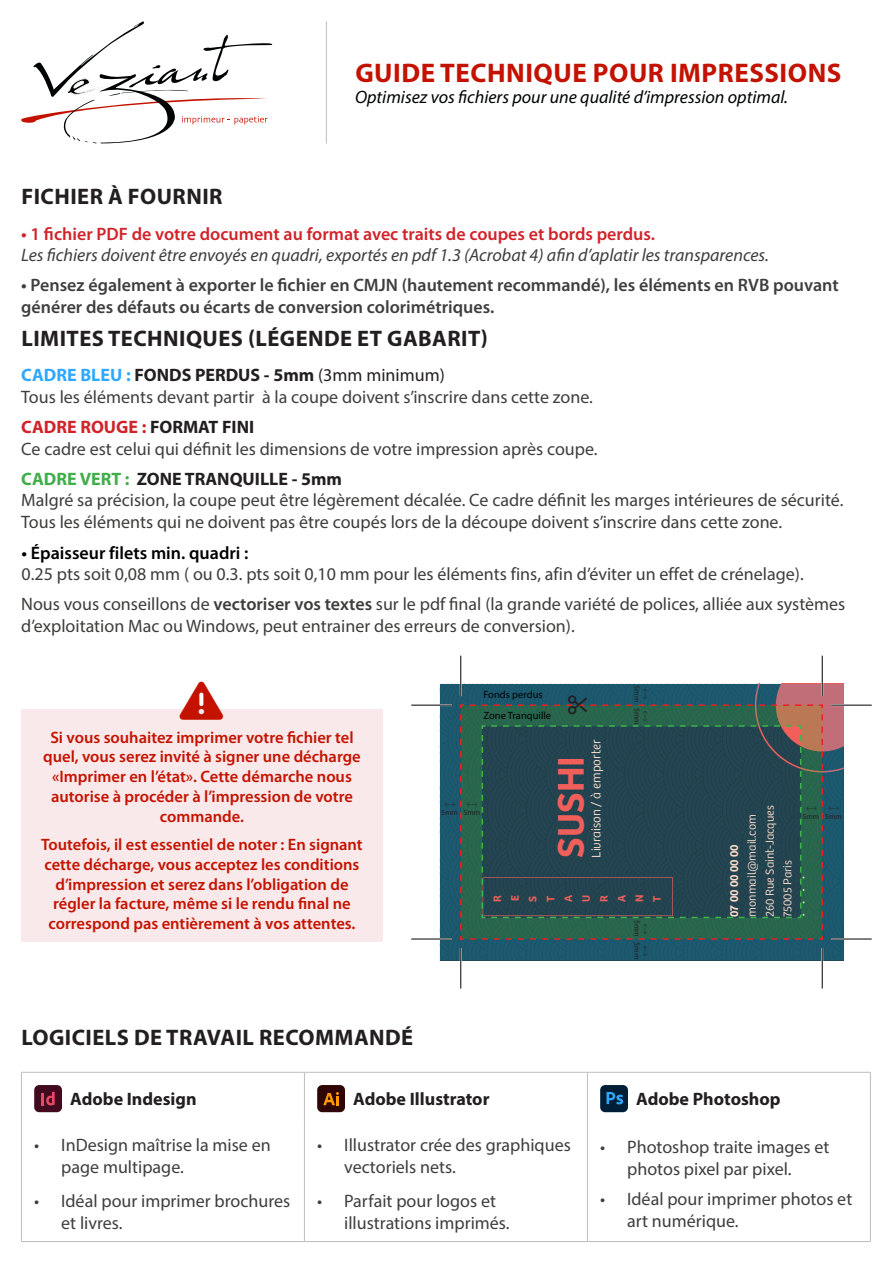
<style>
.page{position:relative;width:893px;height:1263px;background:#fff}
.page>*{position:absolute;margin:0;border:0;box-sizing:border-box;transform-origin:0 0}
.t1{font:600 38.55px "Bree";color:#f15f5b}
.t2{font:700 27px "Myriad Pro";letter-spacing:.02em;color:#c41200}
.t3{font:700 22.5px "Myriad Pro";letter-spacing:.02em;color:#231f20}
.t4{font:18px/21.6px "Myriad Pro";color:#3d3d3c}
.t5{font:18px/21.6px "Myriad Pro";color:#3e3e3f}
.t6{font:600 18px/21.6px "Myriad Pro";color:#3e3e3f}
.t7{font:700 18px "Myriad Pro";color:#231f20}
.t8{font:italic 18px "Myriad Pro";color:#3e3e3f}
.t9{font:600 18px "Myriad Pro";color:#d1232a}
.t10{font:italic 18px "Myriad Pro";color:#000303}
.t11{font:700 18px "Myriad Pro";color:#d1232a}
.t12{font:600 16.5px/19.8px "Myriad Pro";color:#c41200;text-align:center}
.t13{font:300 12.9px "Bree";color:#fbdbcb}
.t14{font:300 12px/17.7px "Bree";color:#fbdbcb}
.t15{font:600 11.25px/17.7px "Bree";color:#f15f5b;text-align:justify}
.t16{font:10.5px "Myriad Pro";color:#000001}
.t17{font:7.65px "Myriad Pro";color:#231f20}
.s1{color:#30a8ff}
.s2{font-weight:400}
.s3{color:#231f20}
.s4{color:#40ae49}
.s5{color:#3e3e3f}
.s6{font-weight:600;color:#000}
.s7{font-weight:600}
</style>
<div class="page">
<div style="left:21px;top:709px;width:362px;height:233px;background:#fae9ea"></div>
<hr style="left:21px;top:1072px;width:283px;height:1px;background:#bcbdc0">
<hr style="left:21px;top:1072px;width:1px;height:53px;background:#bcbdc0">
<hr style="left:304px;top:1072px;width:283px;height:1px;background:#bcbdc0">
<hr style="left:304px;top:1072px;width:1px;height:53px;background:#bcbdc0">
<hr style="left:587px;top:1072px;width:284px;height:1px;background:#bcbdc0">
<hr style="left:587px;top:1072px;width:1px;height:53px;background:#bcbdc0">
<hr style="left:870px;top:1072px;width:1px;height:53px;background:#bcbdc0">
<hr style="left:304px;top:1125px;width:1px;height:116px;background:#bcbdc0">
<hr style="left:587px;top:1125px;width:1px;height:116px;background:#bcbdc0">
<hr style="left:21px;top:1125px;width:1px;height:116px;background:#bcbdc0">
<hr style="left:21px;top:1241px;width:284px;height:1px;background:#bcbdc0">
<hr style="left:870px;top:1125px;width:1px;height:116px;background:#bcbdc0">
<hr style="left:588px;top:1241px;width:283px;height:1px;background:#bcbdc0">
<hr style="left:305px;top:1241px;width:283px;height:1px;background:#bcbdc0">
<div style="left:34px;top:1085px;width:28px;height:27px;background:#420a1f;border-radius:5px"></div>
<svg style="left:42px;top:1092px;width:13px;height:13px"></svg>
<div style="left:317px;top:1085px;width:28px;height:27px;background:#2e0503;border-radius:5px"></div>
<svg style="left:323px;top:1092px;width:16px;height:13px"></svg>
<div style="left:600px;top:1085px;width:28px;height:27px;background:#001f36;border-radius:5px"></div>
<svg style="left:607px;top:1092px;width:16px;height:12px"></svg>
<svg style="left:21px;top:21px;width:252px;height:123px"></svg>
<hr style="left:326px;top:21px;width:1px;height:122px;background:#bcbdc0">
<hr style="left:411px;top:705px;width:41px;height:1px;background:#000">
<hr style="left:831px;top:705px;width:41px;height:1px;background:#000">
<hr style="left:411px;top:939px;width:41px;height:1px;background:#000">
<hr style="left:831px;top:939px;width:41px;height:1px;background:#000">
<hr style="left:460px;top:656px;width:1px;height:40px;background:#000">
<hr style="left:460px;top:948px;width:1px;height:40px;background:#000">
<hr style="left:822px;top:656px;width:1px;height:40px;background:#000">
<hr style="left:822px;top:948px;width:1px;height:40px;background:#000">
<svg style="left:445px;top:684px;width:399px;height:276px"></svg>
<p class="t3" style="left:21px;top:181px;width:203px">FICHIER À FOURNIR</p>
<p class="t2" style="left:355px;top:55px;width:488px">GUIDE TECHNIQUE POUR IMPRESSIONS</p>
<p class="t10" style="left:355px;top:86px;width:434px">Optimisez vos fichiers pour une qualité d’impression optimal.</p>
<p class="t9" style="left:21px;top:222px;width:635px">• 1 fichier PDF de votre document au format avec traits de coupes et bords perdus.</p>
<p class="t8" style="left:21px;top:244px;width:749px">Les fichiers doivent être envoyés en quadri, exportés en pdf 1.3 (Acrobat 4) afin d’aplatir les transparences.</p>
<p class="t6" style="left:21px;top:274px;width:819px">• Pensez également à exporter le fichier en CMJN (hautement recommandé), les éléments en RVB pouvant générer des défauts ou écarts de conversion colorimétriques.</p>
<p class="t3" style="left:21px;top:323px;width:468px">LIMITES TECHNIQUES (LÉGENDE ET GABARIT)</p>
<p class="t7" style="left:21px;top:364px;width:425px"><span class="s1">CADRE BLEU :</span> FONDS PERDUS - 5mm <span class="s2">(3mm minimum)</span></p>
<p class="t5" style="left:21px;top:386px;width:573px">Tous les éléments devant partir à la coupe doivent s’inscrire dans cette zone.</p>
<p class="t11" style="left:21px;top:415px;width:234px">CADRE ROUGE : <span class="s3">FORMAT FINI</span></p>
<p class="t5" style="left:21px;top:438px;width:578px">Ce cadre est celui qui définit les dimensions de votre impression après coupe.</p>
<p class="t7" style="left:21px;top:467px;width:322px"><span class="s4">CADRE VERT :</span> ZONE TRANQUILLE - 5mm</p>
<p class="t4" style="left:21px;top:489px;width:824px">Malgré sa précision, la coupe peut être légèrement déc<span class="s5">alée. Ce cadre définit</span> les marges intérieures de sécurité.</p>
<p class="t4" style="left:21px;top:511px;width:762px">Tous les éléments qui ne doivent pas être coupés lors de la découpe doivent s’inscrire dans cette zone.</p>
<p class="t4" style="left:22px;top:541px;width:784px"><span class="s6">• Épaisseur filets min. quadri :<br></span>0.25 pts soit 0,08 mm ( ou 0.3. pts soit 0,10 mm pour les éléments fins, afin d’éviter un effet de crénelage).</p>
<p class="t4" style="left:21px;top:593px;width:826px">Nous vous conseillons de <span class="s7">vectoriser vos textes</span> sur le pdf final (la grande variété de polices, alliée aux systèmes d’exploitation Mac ou Windows, peut entrainer des erreurs de conversion).</p>
<p class="t12" style="left:43px;top:727px;width:319px">Si vous souhaitez imprimer votre fichier tel quel, vous serez invité à signer une décharge «Imprimer en l’état». Cette démarche nous autorise à procéder à l’impression de votre commande.</p>
<p class="t12" style="left:41px;top:834px;width:323px">Toutefois, il est essentiel de noter : En signant cette décharge, vous acceptez les conditions d’impression et serez dans l’obligation de régler la facture, même si le rendu final ne correspond pas entièrement à vos attentes.</p>
<p class="t3" style="left:21px;top:1023px;width:393px">LOGICIELS DE TRAVAIL RECOMMANDÉ</p>
<p class="t16" style="left:483px;top:688px;width:61px">Fonds perdus</p>
<p class="t16" style="left:483px;top:709px;width:69px">Zone Tranquille</p>
<p class="t17" style="left:441px;top:808px;width:18px">5mm</p>
<p class="t17" style="left:463px;top:808px;width:18px">5mm</p>
<p class="t13" style="left:587px;top:858px;width:119px;rotate:-90deg">Livraison / à emporter</p>
<p class="t1" style="left:541px;top:858px;width:103px;rotate:-90deg">SUSHI</p>
<p class="t17" style="left:642px;top:685px;width:18px;rotate:90deg">5mm</p>
<p class="t17" style="left:642px;top:708px;width:18px;rotate:90deg">5mm</p>
<p class="t15" style="left:488px;top:902px;width:9px;rotate:-90deg">R E S T A U R A N T</p>
<p class="t17" style="left:642px;top:920px;width:18px;rotate:90deg">5mm</p>
<p class="t17" style="left:642px;top:942px;width:18px;rotate:90deg">5mm</p>
<p class="t14" style="left:725px;top:917px;width:113px;rotate:-90deg"><span class="s7">07 00 00 00 00 </span>monmail@mail.com<br>260 Rue Saint-Jacques<br>75005 Paris</p>
<p class="t17" style="left:803px;top:811px;width:18px">5mm</p>
<p class="t17" style="left:825px;top:811px;width:18px">5mm</p>
<p class="t7" style="left:70px;top:1087px;width:128px">Adobe Indesign</p>
<p class="t7" style="left:353px;top:1087px;width:138px">Adobe Illustrator</p>
<p class="t7" style="left:636px;top:1087px;width:146px">Adobe Photoshop</p>
<p class="t5" style="left:61px;top:1134px;width:211px;text-indent:-27px">• InDesign maîtrise la mise en page multipage.</p>
<p class="t5" style="left:61px;top:1190px;width:230px;text-indent:-27px">• Idéal pour imprimer brochures et livres.</p>
<p class="t5" style="left:344px;top:1134px;width:228px;text-indent:-27px">• Illustrator crée des graphiques vectoriels nets.</p>
<p class="t5" style="left:344px;top:1190px;width:167px;text-indent:-27px">• Parfait pour logos et illustrations imprimés.</p>
<p class="t5" style="left:627px;top:1136px;width:204px;text-indent:-27px">• Photoshop traite images et photos pixel par pixel.</p>
<p class="t5" style="left:627px;top:1188px;width:227px;text-indent:-27px">• Idéal pour imprimer photos et art numérique.</p>
</div>
